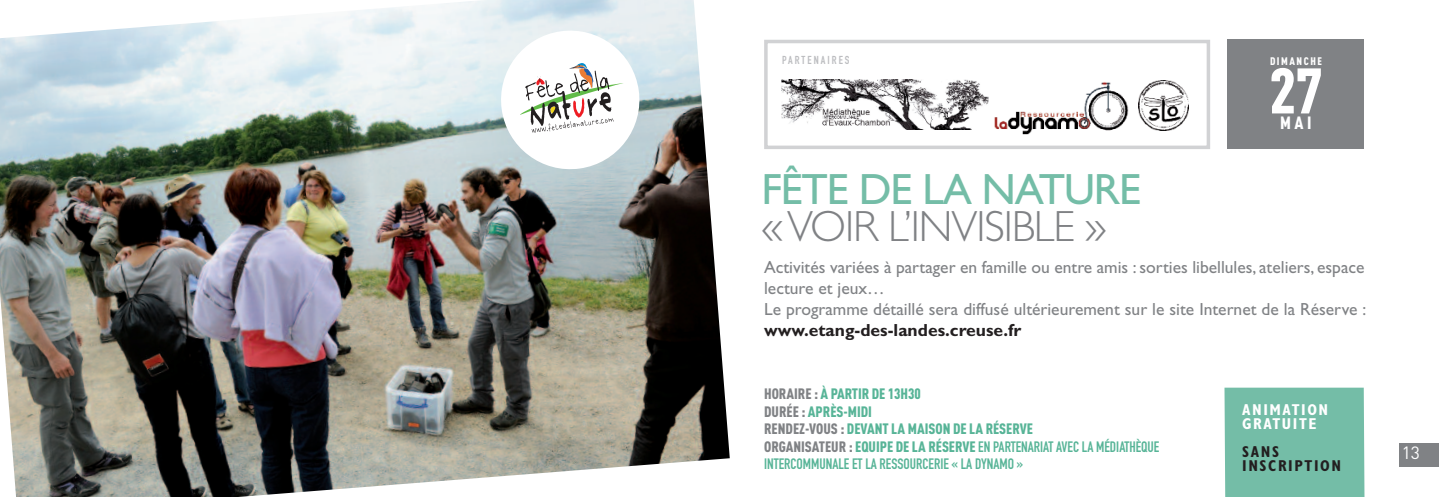
<style>
.page{position:relative;width:1439px;height:497px;background:#fff}
.page>*{position:absolute;margin:0;border:0;box-sizing:border-box;transform-origin:0 0}
.t1{font:900 63.18px "DIN Cond";color:#fff}
.t2{font:300 43.75px "Gill Sans Std";letter-spacing:-.025em;color:#808285}
.t3{font:43.75px "Gill Sans Std";letter-spacing:-.025em;color:#74bda7}
.t4{font:17.5px/21px "Gill Sans Std";color:#808285}
.t5{font:700 17.5px "Gill Sans Std";color:#231f20}
.t6{font:900 17.5px "DIN Cond";color:#fff}
.t7{font:17.5px "DIN";color:#fff}
.t8{font:700 condensed 15.75px/14px "Gill Sans Std";letter-spacing:.1em;color:#fff}
.t9{font:700 condensed 15.75px/14px "Gill Sans Std";letter-spacing:.1em;color:#231f20}
.t10{font:14.88px/17.5px "DIN Engschrift";color:#57b497}
.t11{font:900 14.88px/17.5px "DIN Cond";color:#57b497}
.t12{font:11.38px "DIN Engschrift";letter-spacing:.18em;color:#bcbdc0}
.t13{font:900 10.85px "DIN Cond";letter-spacing:.14em;color:#fff}
.s1{color:#808285}
.s2{font-family:"DIN Cond";font-weight:900;color:#808285}
.s3{font-family:"DIN Cond";font-weight:900}
</style>
<div class="page">
<img style="left:0;top:0;width:730px;height:496px">
<div style="left:1224px;top:387px;width:140px;height:109px;background:#74bda7"></div>
<div style="left:764px;top:40px;width:446px;height:109px;border:4px solid #d1d2d4"></div>
<img style="left:782px;top:80px;width:207px;height:49px">
<img style="left:1139px;top:80px;width:49px;height:50px">
<div style="left:1399px;top:442px;width:40px;height:24px;background:#808285"></div>
<div style="left:1227px;top:40px;width:137px;height:109px;background:#808285"></div>
<svg style="left:496px;top:26px;width:148px;height:147px"></svg>
<img style="left:994px;top:82px;width:134px;height:52px">
<p class="t12" style="left:782px;top:56px;width:69px">PARTENAIRES</p>
<h2 class="t3" style="left:761px;top:172px;width:381px">Fête de La nature</h2>
<h2 class="t2" style="left:761px;top:209px;width:347px">«VOIR L’INVISIBLE »</h2>
<p class="t13" style="left:1270px;top:55px;width:53px">DIMANCHE</p>
<h1 class="t1" style="left:1269px;top:53px;width:55px">27</h1>
<p class="t6" style="left:1280px;top:112px;width:33px">MAI</p>
<p class="t4" style="left:764px;top:257px;width:603px">activités variées à partager en famille ou entre amis : sorties libellules, ateliers, espace lecture et jeux…<br>Le programme détaillé sera diffusé ultérieurement sur le site internet de la réserve :</p>
<p class="t5" style="left:764px;top:323px;width:259px">www.etang-des-landes.creuse.fr</p>
<p class="t11" style="left:764px;top:384px;width:270px"><span class="s1">HORAIRE :</span> À PARTIR DE 13H30<br><span class="s1">DURÉE :</span> APRÈS-MIDI<br><span class="s1">RENDEZ-VOUS :</span> DEVANT LA MAISON DE LA RÉSERVE</p>
<p class="t10" style="left:764px;top:438px;width:397px"><span class="s2">ORGANISATEUR :</span> <span class="s3">EQUIPE DE LA RÉSERVE</span> EN PARTENARIAT AVEC LA MÉDIATHÈQUE<br>INTERCOMMUNALE ET LA RESSOURCERIE « LA DYNAMO »</p>
<p class="t8" style="left:1242px;top:403px;width:88px">ANIMATION<br>GRATUITE</p>
<p class="t9" style="left:1242px;top:445px;width:100px">SANS<br>INSCRIPTION</p>
<p class="t7" style="left:1401px;top:442px;width:20px">13</p>
</div>
